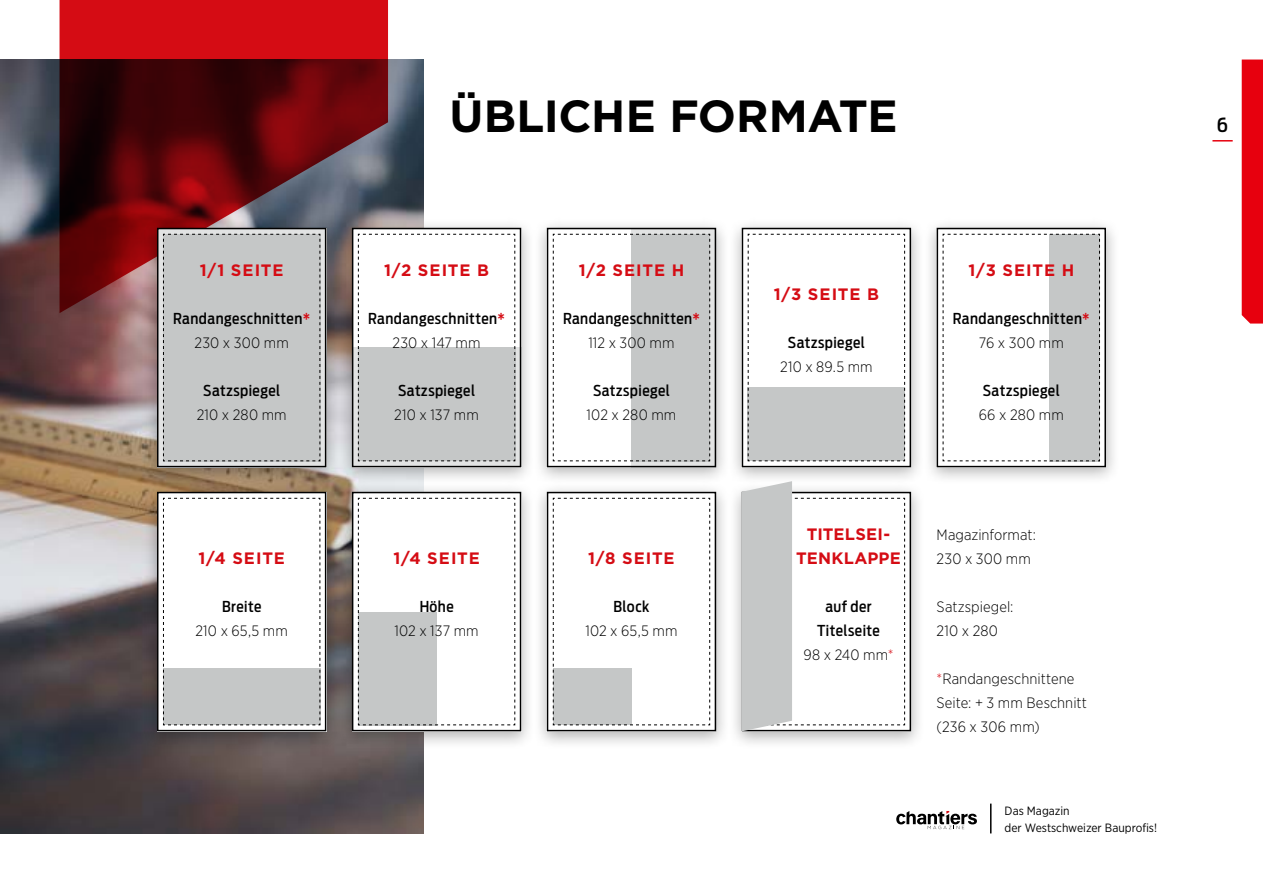
<style>
.page{position:relative;width:1263px;height:893px;background:#fff}
.page>*{position:absolute;margin:0;border:0;box-sizing:border-box;transform-origin:0 0}
.t1{font:700 45px "Gotham";letter-spacing:-.005em;color:#000}
.t2{font:500 19.5px "Antenna Cond";color:#000}
.t3{font:700 16.5px "Gotham";letter-spacing:.05em;color:#d50c14}
.t4{font:700 16.5px/24px "Gotham";letter-spacing:.01em;color:#d50c14;text-align:center}
.t5{font:300 15px/24px "Gotham Narrow";letter-spacing:.005em;color:#000}
.t6{font:500 15px/24px "Antenna Cond";letter-spacing:.03em;color:#000;text-align:center}
.t7{font:12px/16.5px "Gotham Narrow";color:#000}
.s1{color:#d50c14}
</style>
<div class="page">
<img style="left:0;top:60px;width:424px;height:773px">
<svg style="left:60px;top:0;width:328px;height:313px;background:#751218"></svg>
<div style="left:727px;top:482px;width:198px;height:268px;background:#000;opacity:.3"></div>
<div style="left:742px;top:492px;width:169px;height:240px;background:linear-gradient(to bottom,#fff,#f7f7f7)"></div>
<div style="left:532px;top:482px;width:198px;height:268px;background:#000;opacity:.3"></div>
<div style="left:142px;top:482px;width:198px;height:268px;background:#000;opacity:.3"></div>
<div style="left:337px;top:482px;width:198px;height:268px;background:#000;opacity:.3"></div>
<div style="left:142px;top:217px;width:198px;height:269px;background:#000;opacity:.3"></div>
<div style="left:157px;top:228px;width:169px;height:239px;background:#e2e3e3"></div>
<div style="left:532px;top:217px;width:198px;height:269px;background:#000;opacity:.3"></div>
<div style="left:337px;top:217px;width:198px;height:269px;background:#000;opacity:.3"></div>
<div style="left:352px;top:228px;width:169px;height:239px;background:#fff"></div>
<div style="left:922px;top:217px;width:198px;height:269px;background:#000;opacity:.3"></div>
<div style="left:936px;top:228px;width:170px;height:239px;background:#fff"></div>
<div style="left:727px;top:217px;width:198px;height:269px;background:#000;opacity:.3"></div>
<div style="left:742px;top:228px;width:169px;height:239px;background:#fff"></div>
<div style="left:352px;top:492px;width:169px;height:240px;background:#fff"></div>
<div style="left:157px;top:492px;width:169px;height:240px;background:#fff"></div>
<div style="left:547px;top:492px;width:169px;height:240px;background:#fff"></div>
<div style="left:547px;top:228px;width:169px;height:240px;background:#fff"></div>
<div style="left:352px;top:348px;width:169px;height:119px;background:linear-gradient(to right,#e2e3e3,#e2e3e3)"></div>
<div style="left:631px;top:228px;width:85px;height:239px;background:#e2e3e3"></div>
<div style="left:936px;top:228px;width:170px;height:239px;border:2px solid #000"></div>
<div style="left:742px;top:228px;width:169px;height:239px;border:2px solid #000"></div>
<div style="left:352px;top:228px;width:169px;height:239px;border:2px solid #000"></div>
<div style="left:547px;top:492px;width:169px;height:239px;border:2px solid #000"></div>
<div style="left:547px;top:228px;width:169px;height:239px;border:2px solid #000"></div>
<div style="left:157px;top:492px;width:169px;height:239px;border:2px solid #000"></div>
<div style="left:157px;top:228px;width:169px;height:239px;border:2px solid #000"></div>
<div style="left:352px;top:492px;width:169px;height:239px;border:2px solid #000"></div>
<svg style="left:942px;top:233px;width:158px;height:229px"></svg>
<svg style="left:747px;top:233px;width:158px;height:229px"></svg>
<svg style="left:358px;top:233px;width:157px;height:229px"></svg>
<svg style="left:552px;top:497px;width:158px;height:229px"></svg>
<svg style="left:552px;top:233px;width:158px;height:229px"></svg>
<svg style="left:163px;top:497px;width:158px;height:229px"></svg>
<div style="left:163px;top:233px;width:158px;height:229px;background:#c5c7c7"></div>
<svg style="left:358px;top:497px;width:157px;height:229px"></svg>
<svg style="left:742px;top:481px;width:163px;height:250px"></svg>
<svg style="left:896px;top:811px;width:81px;height:18px"></svg>
<svg style="left:990px;top:804px;width:1px;height:29px"></svg>
<div style="left:1242px;top:60px;width:21px;height:264px;background:#e7000e"></div>
<hr style="left:1212px;top:140px;width:21px;height:2px;background:#e7000e">
<p class="t3" style="left:200px;top:259px;width:85px">1/1 SEITE</p>
<p class="t6" style="left:173px;top:306px;width:138px">Randangeschnitten<span class="s1">*</span></p>
<p class="t5" style="left:195px;top:330px;width:96px">230 x 300 mm</p>
<p class="t6" style="left:203px;top:378px;width:78px">Satzspiegel</p>
<p class="t5" style="left:197px;top:402px;width:91px">210 x 280 mm</p>
<p class="t3" style="left:198px;top:547px;width:88px">1/4 SEITE</p>
<p class="t6" style="left:222px;top:594px;width:41px">Breite</p>
<p class="t5" style="left:195px;top:618px;width:94px">210 x 65,5 mm</p>
<h1 class="t1" style="left:449px;top:86px;width:450px">ÜBLICHE FORMATE</h1>
<p class="t3" style="left:384px;top:259px;width:106px">1/2 SEITE B</p>
<p class="t6" style="left:368px;top:306px;width:138px">Randangeschnitten<span class="s1">*</span></p>
<p class="t5" style="left:393px;top:330px;width:90px">230 x 147 mm</p>
<p class="t6" style="left:398px;top:378px;width:78px">Satzspiegel</p>
<p class="t5" style="left:394px;top:402px;width:86px">210 x 137 mm</p>
<p class="t3" style="left:393px;top:547px;width:88px">1/4 SEITE</p>
<p class="t6" style="left:419px;top:594px;width:36px">Höhe</p>
<p class="t5" style="left:394px;top:618px;width:86px">102 x 137 mm</p>
<p class="t3" style="left:579px;top:259px;width:107px">1/2 SEITE H</p>
<p class="t6" style="left:563px;top:306px;width:138px">Randangeschnitten<span class="s1">*</span></p>
<p class="t5" style="left:588px;top:330px;width:88px">112 x 300 mm</p>
<p class="t6" style="left:593px;top:378px;width:78px">Satzspiegel</p>
<p class="t5" style="left:587px;top:402px;width:91px">102 x 280 mm</p>
<p class="t3" style="left:588px;top:547px;width:88px">1/8 SEITE</p>
<p class="t6" style="left:613px;top:594px;width:37px">Block</p>
<p class="t5" style="left:585px;top:618px;width:94px">102 x 65,5 mm</p>
<p class="t3" style="left:774px;top:283px;width:107px">1/3 SEITE B</p>
<p class="t6" style="left:788px;top:330px;width:78px">Satzspiegel</p>
<p class="t5" style="left:780px;top:354px;width:94px">210 x 89.5 mm</p>
<p class="t3" style="left:968px;top:259px;width:107px">1/3 SEITE H</p>
<p class="t6" style="left:953px;top:306px;width:138px">Randangeschnitten<span class="s1">*</span></p>
<p class="t5" style="left:979px;top:330px;width:87px">76 x 300 mm</p>
<p class="t6" style="left:983px;top:378px;width:78px">Satzspiegel</p>
<p class="t5" style="left:979px;top:402px;width:87px">66 x 280 mm</p>
<p class="t4" style="left:796px;top:522px;width:106px">TITELSEI-<br>TENKLAPPE</p>
<p class="t6" style="left:817px;top:594px;width:64px">auf der<br>Titelseite</p>
<p class="t5" style="left:803px;top:642px;width:92px">98 x 240 mm<span class="s1">*</span></p>
<p class="t5" style="left:936px;top:522px;width:101px">Magazinformat:<br>230 x 300 mm</p>
<p class="t5" style="left:936px;top:594px;width:78px">Satzspiegel:<br>210 x 280</p>
<p class="t5" style="left:936px;top:666px;width:152px"><span class="s1">*</span>Randangeschnittene<br>Seite: + 3 mm Beschnitt (236 x 306 mm)</p>
<p class="t7" style="left:1005px;top:802px;width:154px">Das Magazin<br>der Westschweizer Bauprofis!</p>
<h2 class="t2" style="left:1217px;top:113px;width:13px">6</h2>
</div>
